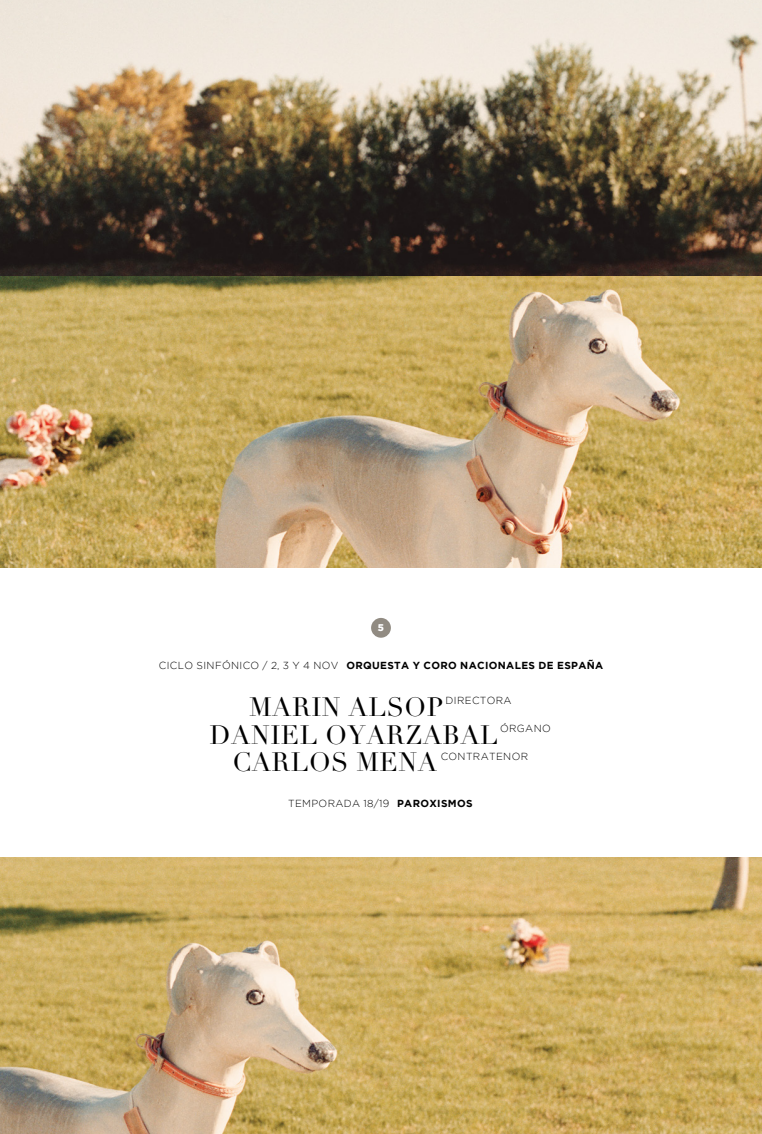
<style>
.page{position:relative;width:762px;height:1134px;background:#fff}
.page>*{position:absolute;margin:0;border:0;box-sizing:border-box;transform-origin:0 0}
.t1{font:26px "Didot";letter-spacing:.02em;color:#000}
.t2{font:700 10.25px "Gotham";letter-spacing:.035em;color:#000}
.t3{font:300 10.25px "Gotham";letter-spacing:.035em;color:#000}
.t4{font:900 9.75px "Gotham";color:#fff}
.s1{font-weight:300}
.s2{font-weight:700}
</style>
<div class="page">
<div style="left:371px;top:618px;width:20px;height:20px;background:#918b82;border-radius:50%"></div>
<img style="left:0;top:0;width:762px;height:567px">
<img style="left:0;top:857px;width:762px;height:277px">
<p class="t4" style="left:378px;top:624px;width:8px">5</p>
<p class="t2" style="left:159px;top:662px;width:446px"><span class="s1">CICLO SINFÓNICO / 2, 3 Y 4 NOV</span> ORQUESTA Y CORO NACIONALES DE ESPAÑA</p>
<h1 class="t1" style="left:249px;top:691px;width:196px">MARIN ALSOP</h1>
<p class="t3" style="left:446px;top:697px;width:68px">DIRECTORA</p>
<h1 class="t1" style="left:210px;top:719px;width:290px">DANIEL OYARZABAL</h1>
<p class="t3" style="left:500px;top:725px;width:52px">ÓRGANO</p>
<h1 class="t1" style="left:232px;top:747px;width:206px">CARLOS MENA</h1>
<p class="t3" style="left:441px;top:752px;width:89px">CONTRATENOR</p>
<p class="t3" style="left:288px;top:799px;width:186px">TEMPORADA 18/19 <span class="s2">PAROXISMOS</span></p>
</div>
